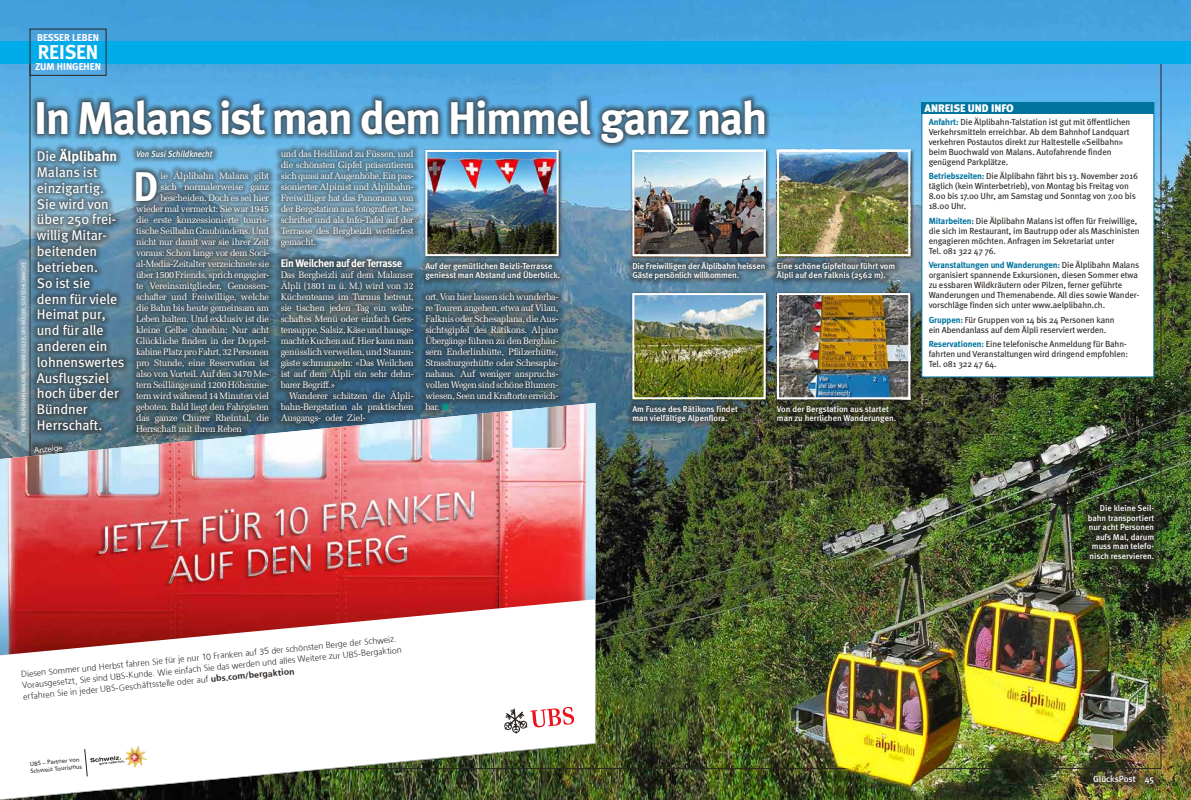
<style>
.page{position:relative;width:1191px;height:800px;background:#fff}
.page>*{position:absolute;margin:0;border:0;box-sizing:border-box;transform-origin:0 0}
.t1{font:700 45.8px "Meta";letter-spacing:-.03em;color:#fff}
.t2{font:700 41.5px "Meta";color:#fff}
.t3{font:700 20px "Meta";letter-spacing:-.005em;color:#fff}
.t4{font:14px/15.8px "Meta";color:#fff}
.t5{font:700 11px "Meta";letter-spacing:-.03em;color:#fff;scale:.96 1}
.t6{font:900 11px "Meta";color:#fff}
.t7{font:700 10px "Meta";color:#fff}
.t8{font:9.4px/11px "Melior LT Std";letter-spacing:-.03em;color:#fff;text-align:justify;scale:.96 1}
.t9{font:9.4px/11px "Melior LT Std";letter-spacing:-.03em;color:#fff;text-align:right}
.t10{font:italic 500 9px "Meta";color:#fff;scale:.9 1}
.t11{font:500 9px "Meta";letter-spacing:-.005em;color:#fff}
.t12{font:8.8px/10px "Meta";letter-spacing:-.01em;color:#2a2521}
.t13{font:300 8.7px/11.6px "Frutiger 45";color:#2a2521}
.t14{font:500 8.5px/9.5px "Meta";color:#fff}
.t15{font:8px "Helvetica Neue LT Std";color:#fff}
.t16{font:5.9px/7.1px "Frutiger LT Com";color:#2a2521}
.t17{font:5px "Meta Normal";letter-spacing:-.005em;color:#fff}
.s1{font-weight:700}
.s2{font-weight:700;color:#00749e}
.s3{font-style:inherit}
</style>
<div class="page">
<img style="left:0;top:0;width:1191px;height:403px">
<div style="left:0;top:41px;width:1191px;height:22px;background:#00abea"></div>
<div style="left:30px;top:29px;width:76px;height:47px;border:1px solid #2a2521"></div>
<img style="left:564px;top:388px;width:627px;height:411px">
<img style="left:0;top:403px;width:595px;height:396px">
<div style="left:921px;top:102px;width:233px;height:275px;background:#fff;border:1px solid #00749e"></div>
<div style="left:775px;top:148px;width:139px;height:112px;background:#2a2521;opacity:.8"></div>
<img style="left:780px;top:153px;width:127px;height:100px">
<div style="left:777px;top:150px;width:133px;height:106px;border:2px solid #fff"></div>
<div style="left:423px;top:148px;width:139px;height:112px;background:#2a2521;opacity:.8"></div>
<img style="left:428px;top:153px;width:127px;height:100px">
<div style="left:425px;top:150px;width:133px;height:106px;border:2px solid #fff"></div>
<div style="left:630px;top:148px;width:140px;height:112px;background:#2a2521;opacity:.8"></div>
<img style="left:635px;top:153px;width:127px;height:100px">
<div style="left:632px;top:150px;width:133px;height:106px;border:2px solid #fff"></div>
<div style="left:630px;top:291px;width:139px;height:112px;background:#2a2521;opacity:.8"></div>
<img style="left:635px;top:296px;width:127px;height:100px">
<div style="left:632px;top:293px;width:133px;height:106px;border:2px solid #fff"></div>
<div style="left:775px;top:291px;width:139px;height:112px;background:#2a2521;opacity:.8"></div>
<img style="left:780px;top:296px;width:127px;height:100px">
<div style="left:777px;top:293px;width:133px;height:106px;border:2px solid #fff"></div>
<div style="left:31px;top:94px;width:739px;height:54px;background:#2a2521;opacity:.8"></div>
<div style="left:31px;top:143px;width:98px;height:292px;background:#2a2521;opacity:.8"></div>
<div style="left:921px;top:102px;width:233px;height:11px;background:#00749e"></div>
<div style="left:131px;top:145px;width:144px;height:292px;background:#2a2521;opacity:.8"></div>
<div style="left:15px;top:257px;width:17px;height:181px;background:#2a2521;opacity:.9"></div>
<div style="left:16px;top:257px;width:16px;height:180px;background:#fff;opacity:.8"></div>
<div style="left:275px;top:145px;width:144px;height:284px;background:#2a2521;opacity:.8"></div>
<div style="left:419px;top:287px;width:145px;height:129px;background:#2a2521;opacity:.9"></div>
<div style="left:420px;top:288px;width:144px;height:127px;background:#2a2521;opacity:.8"></div>
<div style="left:771px;top:256px;width:129px;height:30px;background:#2a2521;opacity:.8"></div>
<svg style="left:1077px;top:494px;width:88px;height:76px;background:#395224"></svg>
<svg style="left:1082px;top:499px;width:77px;height:65px;background:#2d3420"></svg>
<div style="left:627px;top:255px;width:143px;height:31px;background:#2a2521;opacity:.8"></div>
<div style="left:626px;top:399px;width:117px;height:30px;background:#2a2521;opacity:.8"></div>
<div style="left:419px;top:256px;width:146px;height:30px;background:#2a2521;opacity:.9"></div>
<div style="left:419px;top:256px;width:146px;height:29px;background:#2a2521;opacity:.8"></div>
<div style="left:770px;top:399px;width:131px;height:30px;background:#2a2521;opacity:.9"></div>
<div style="left:771px;top:399px;width:130px;height:29px;background:#2a2521;opacity:.8"></div>
<p class="t7" style="left:37px;top:31px;width:63px">BESSER LEBEN</p>
<p class="t7" style="left:35px;top:61px;width:67px">ZUM HINGEHEN</p>
<h3 class="t3" style="left:38px;top:40px;width:62px">REISEN</h3>
<p class="t17" style="left:21px;top:432px;width:171px;rotate:-90deg">FOTOS: ÄLPLIBAHN MALANS, WERNER LEGLER, URS WÜLSER, SUSI SCHILDKNECHT</p>
<h1 class="t1" style="left:34px;top:91px;width:735px">In Malans ist man dem Himmel ganz nah</h1>
<h3 class="t4" style="left:37px;top:148px;width:89px">Die <span class="s1">Älplibahn<br></span>Malans ist einzigartig.<br>Sie wird von über 250 frei&shy;willig Mitar&shy;beitenden betrieben.<br>So ist sie<br>denn für viele<br>Heimat pur, und für alle anderen ein lohnenswertes<br>Ausflugsziel hoch über der<br>Bündner<br>Herrschaft.</h3>
<p class="t8" style="left:281px;top:148px;width:140px">und das Heidiland zu Füssen, und die schönsten Gipfel präsentieren sich quasi auf Augenhöhe. Ein pas&shy;sionierter Alpinist und Älplibahn-Freiwilliger hat das Panorama von der Bergstation aus fotografiert, be&shy;schriftet und als Info-Tafel auf der Terrasse des Bergbeizli wetterfest gemacht.</p>
<p class="t5" style="left:281px;top:257px;width:128px">Ein Weilchen auf der Terrasse</p>
<p class="t8" style="left:281px;top:269px;width:140px">Das Bergbeizli auf dem Malanser Älpli (1801 m ü. M.) wird von 32<br>Küchenteams im Turnus betreut, sie tischen jeden Tag ein währ&shy;schaftes Menü oder einfach Gers&shy;tensuppe, Salsiz, Käse und hausge&shy;machte Kuchen auf. Hier kann man genüsslich verweilen, und Stamm&shy;gäste schmunzeln: «Das Weilchen ist auf dem Älpli ein sehr dehn&shy;barer Begriff.»</p>
<p class="t9" style="left:281px;top:390px;width:134px;text-align:justify;text-indent:9px">Wanderer schätzen die Älpli&shy;bahn-Bergstation als praktischen Ausgangs- oder Ziel-</p>
<p class="t10" style="left:136px;top:148px;width:86px">Von Susi Schildknecht</p>
<h2 class="t2" style="left:134px;top:162px;width:26px">D</h2>
<p class="t9" style="left:136px;top:170px;width:135px">ie Älplibahn Malans gibt<br>sich normalerweise ganz bescheiden. Doch es sei hier wieder mal vermerkt: Sie war 1945 die erste konzessionierte touris&shy;tische Seilbahn Graubündens. Und nicht nur damit war sie ihrer Zeit voraus: Schon lange vor dem Soci&shy;al-Media-Zeitalter verzeichnete sie über 1500 Friends, sprich engagier&shy;te Vereinsmitglieder, Genossen&shy;schafter und Freiwillige, welche die Bahn bis heute gemeinsam am<br>Leben halten. Und exklusiv ist die kleine Gelbe ohnehin: Nur acht<br>Glückliche finden in der Doppel&shy;kabine Platz pro Fahrt, 32 Personen pro Stunde, eine Reservation ist also von Vorteil. Auf den 3470 Me&shy;tern Seillänge und 1200 Höhenme&shy;tern wird während 14 Minuten viel geboten. Bald liegt den Fahrgästen das ganze Churer Rheintal, die</p>
<p class="t14" style="left:632px;top:261px;width:134px">Die Freiwilligen der Älplibahn heissen<br>Gäste persönlich willkommen.</p>
<p class="t14" style="left:425px;top:261px;width:136px">Auf der gemütlichen Beizli-Terrasse geniesst man Abstand und Überblick.</p>
<p class="t8" style="left:425px;top:291px;width:140px">ort. Von hier lassen sich wunderba&shy;re Touren angehen, etwa auf Vilan, Falknis oder Schesaplana, die Aus&shy;sichtsgipfel des Rätikons. Alpine Übergänge führen zu den Berghäu&shy;sern Enderlinhütte, Pfälzerhütte, Strassburgerhütte oder Schesapla&shy;nahaus. Auf weniger anspruchs&shy;vollen Wegen sind schöne Blumen&shy;wiesen, Seen und Kraftorte erreich&shy;bar.</p>
<p class="t14" style="left:632px;top:404px;width:107px">Am Fusse des Rätikons findet man vielfältige Alpenflora.</p>
<p class="t8" style="left:136px;top:423px;width:112px">Herrschaft mit ihren Reben</p>
<p class="t15" style="left:34px;top:445px;width:30px;rotate:-6deg">Anzeige</p>
<p class="t14" style="left:777px;top:261px;width:120px">Eine schöne Gipfeltour führt vom<br>Älpli auf den Falknis (2562 m).</p>
<p class="t14" style="left:777px;top:404px;width:121px">Von der Bergstation aus startet man zu herrlichen Wanderungen.</p>
<p class="t6" style="left:924px;top:101px;width:91px">ANREISE UND INFO</p>
<p class="t12" style="left:928px;top:116px;width:203px"><span class="s2">Anfahrt:</span> Die Älplibahn-Talstation ist gut mit öffentlichen Verkehrsmitteln erreichbar. Ab dem Bahnhof Landquart verkehren Postautos direkt zur Haltestelle «Seilbahn» beim Buochwald von Malans. Autofahrende finden genügend Parkplätze.</p>
<p class="t12" style="left:928px;top:171px;width:211px"><span class="s2">Betriebszeiten:</span> Die Älplibahn fährt bis 13. November 2016 täglich (kein Winterbetrieb), von Montag bis Freitag von 8.00 bis 17.00 Uhr, am Samstag und Sonntag von 7.00 bis 18.00 Uhr.</p>
<p class="t12" style="left:928px;top:215px;width:212px"><span class="s2">Mitarbeiten:</span> Die Älplibahn Malans ist offen für Freiwillige, die sich im Restaurant, im Bautrupp oder als Maschinisten engagieren möchten. Anfragen im Sekretariat unter<br>Tel. 081 322 47 76.</p>
<p class="t12" style="left:928px;top:260px;width:212px"><span class="s2">Veranstaltungen und Wanderungen:</span> Die Älplibahn Malans organisiert spannende Exkursionen, diesen Sommer etwa zu essbaren Wildkräutern oder Pilzen, ferner geführte Wanderungen und Themenabende. All dies sowie Wander&shy;vorschläge finden sich unter www.aelplibahn.ch.</p>
<p class="t12" style="left:928px;top:315px;width:187px"><span class="s2">Gruppen:</span> Für Gruppen von 14 bis 24 Personen kann ein Abendanlass auf dem Älpli reserviert werden.</p>
<p class="t12" style="left:928px;top:339px;width:201px"><span class="s2">Reservationen:</span> Eine telefonische Anmeldung für Bahn&shy;fahrten und Veranstaltungen wird dringend empfohlen:<br>Tel. 081 322 47 64.</p>
<p class="t14" style="left:1087px;top:503px;width:68px;text-align:right">Die kleine Seil&shy;bahn transportiert nur acht Personen aufs Mal, darum muss man telefo&shy;nisch reservieren.</p>
<p class="t13" style="left:21px;top:667px;width:382px;rotate:-5deg">Diesen Sommer und Herbst fahren Sie für je nur 10 Franken auf 35 der schönsten Berge der Schweiz.<br>Vorausgesetzt, Sie sind UBS-Kunde. Wie einfach Sie das werden und alles Weitere zur UBS-Bergaktion erfahren Sie in jeder UBS-Geschäft sstelle oder auf <span class="s3">ubs.com/bergaktion</span></p>
<p class="t16" style="left:30px;top:760px;width:53px;rotate:-5deg">UBS – Partner von<br>Schweiz Tourismus</p>
<p class="t11" style="left:1093px;top:773px;width:62px">GlücksPost 45</p>
</div>
